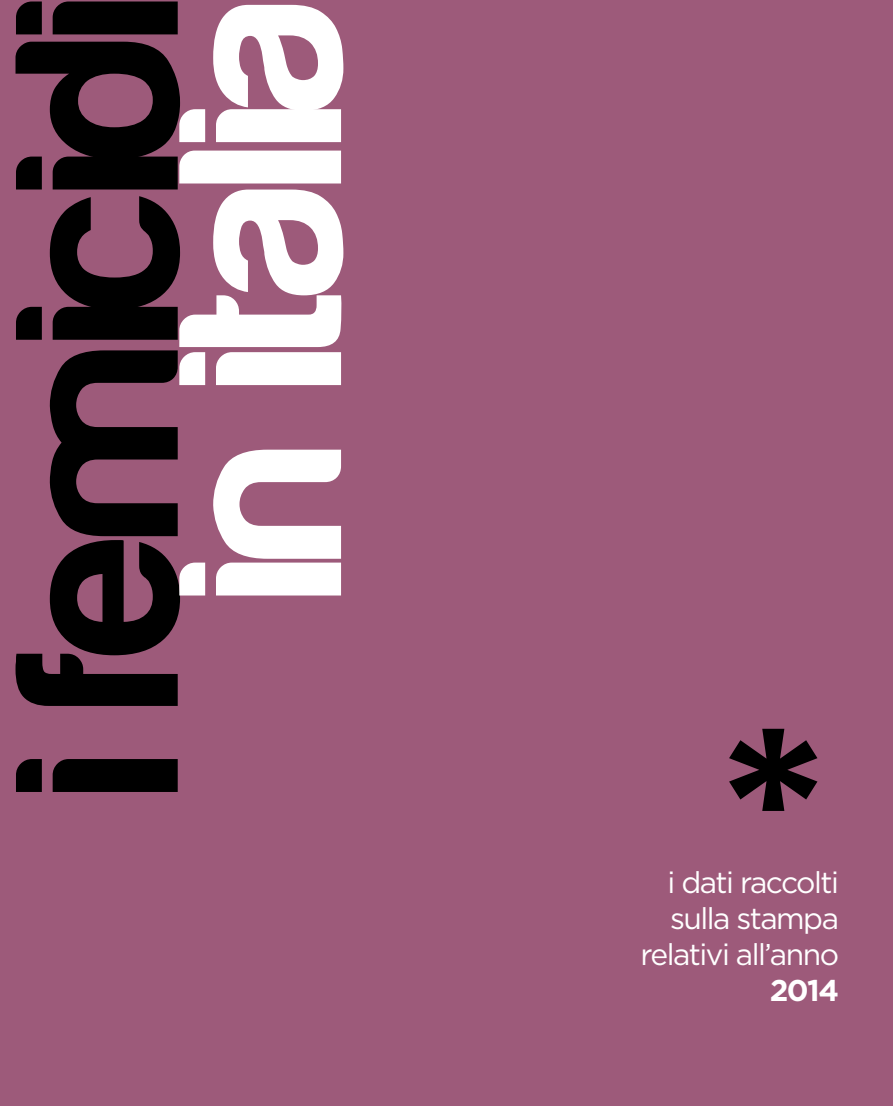
<style>
.page{position:relative;width:893px;height:1106px;background:#9d5a7a}
.page>*{position:absolute;margin:0;border:0;box-sizing:border-box;transform-origin:0 0}
.t1{font:700 249px "Gotham";color:#000;scale:1.08 1}
.t2{font:240.75px "Harabara";letter-spacing:-.005em;color:#000}
.t3{font:240.75px "Harabara";color:#fff}
.t4{font:30px/36px "Gotham";letter-spacing:-.05em;color:#fff;text-align:right}
.t5{font:700 30px "Gotham";color:#fff}
</style>
<div class="page">
<h2 class="t2" style="left:-27px;top:794px;width:796px;rotate:-90deg">i femicidi</h2>
<h2 class="t3" style="left:136px;top:598px;width:602px;rotate:-90deg">in italia</h2>
<h1 class="t1" style="left:715px;top:671px;width:109px">*</h1>
<p class="t4" style="left:640px;top:863px;width:200px">i dati raccolti sulla stampa relativi all’anno</p>
<p class="t5" style="left:770px;top:973px;width:71px">2014</p>
</div>
